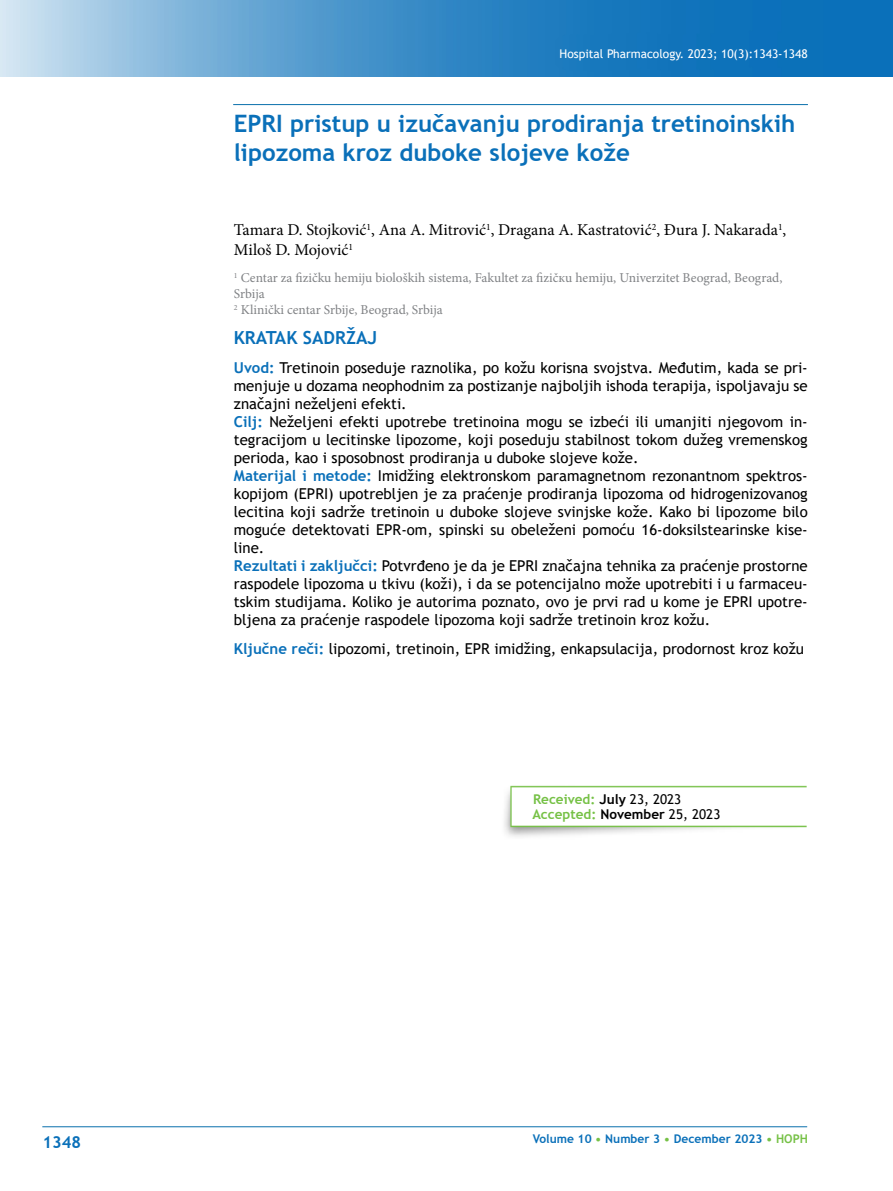
<style>
.page{position:relative;width:893px;height:1191px;background:#fff}
.page>*{position:absolute;margin:0;border:0;box-sizing:border-box;transform-origin:0 0}
.t1{font:700 24px/28.8px "Trebuchet MS";color:#0a70b9}
.t2{font:700 18px "Trebuchet MS";color:#0a70b9}
.t3{font:16.5px/19.8px "Minion Pro";letter-spacing:-.005em;color:#000}
.t4{font:700 16.5px "Trebuchet MS";color:#0a70b9}
.t5{font:15px/18px "Trebuchet MS";color:#000;text-align:justify}
.t6{font:13.5px/16.2px "Minion Pro";color:#808285}
.t7{font:700 13.5px "Trebuchet MS";color:#76c146}
.t8{font:12px "Trebuchet MS";color:#fff}
.t9{font:700 12px "Trebuchet MS";color:#0a70b9}
.s1{font-weight:700;color:#0a70b9}
.s2{color:#000}
.s3{font-weight:400;color:#000}
.s4{color:#76c146}
</style>
<div class="page">
<img style="left:0;top:0;width:893px;height:77px">
<hr style="left:42px;top:1126px;width:765px;height:1px;background:#0a70ac">
<hr style="left:233px;top:104px;width:575px;height:1px;background:#0a70ac">
<img style="left:504px;top:785px;width:303px;height:52px">
<p class="t8" style="left:560px;top:47px;width:250px">Hospital Pharmacology. 2023; 10(3):1343-1348</p>
<p class="t1" style="left:234px;top:109px;width:563px">EPRI pristup u izučavanju prodiranja tretinoinskih lipozoma kroz duboke slojeve kože</p>
<p class="t3" style="left:234px;top:220px;width:554px">Tamara D. Stojković<sup>1</sup>, Ana A. Mitrović<sup>1</sup>, Dragana A. Kastratović<sup>2</sup>, Đura J. Nakarada<sup>1</sup>,<br>Miloš D. Mojović<sup>1</sup></p>
<p class="t6" style="left:234px;top:270px;width:550px"><sup>1</sup> Centar za fizičku hemiju bioloških sistema, Fakultet za fizičкu hemiju, Univerzitet Beograd, Beograd,<br>Srbija</p>
<p class="t6" style="left:234px;top:302px;width:210px"><sup>2</sup> Klinički centar Srbije, Beograd, Srbija</p>
<p class="t2" style="left:234px;top:326px;width:145px">KRATAK SADRŽAJ</p>
<p class="t5" style="left:234px;top:358px;width:575px"><span class="s1">Uvod:</span> Tretinoin poseduje raznolika, po kožu korisna svojstva. Međutim, kada se pri&shy;menjuje u dozama neophodnim za postizanje najboljih ishoda terapija, ispoljavaju se značajni neželjeni efekti.</p>
<p class="t5" style="left:234px;top:412px;width:575px"><span class="s1">Cilj:</span> Neželjeni efekti upotrebe tretinoina mogu se izbeći ili umanjiti njegovom in&shy;tegracijom u lecitinske lipozome, koji poseduju stabilnost tokom dužeg vremenskog perioda, kao i sposobnost prodiranja u duboke slojeve kože.</p>
<p class="t5" style="left:234px;top:466px;width:575px"><span class="s1">Materijal i metode:</span> Imidžing elektronskom paramagnetnom rezonantnom spektros&shy;kopijom (EPRI) upotrebljen je za praćenje prodiranja lipozoma od hidrogenizovanog lecitina koji sadrže tretinoin u duboke slojeve svinjske kože. Kako bi lipozome bilo moguće detektovati EPR-om, spinski su obeleženi pomoću 16-doksilstearinske kise&shy;line.</p>
<p class="t5" style="left:234px;top:556px;width:575px"><span class="s1">Rezultati i zaključci:</span> Potvrđeno je da je EPRI značajna tehnika za praćenje prostorne raspodele lipozoma u tkivu (koži), i da se potencijalno može upotrebiti i u farmaceu&shy;tskim studijama. Koliko je autorima poznato, ovo je prvi rad u kome je EPRI upotre&shy;bljena za praćenje raspodele lipozoma koji sadrže tretinoin kroz kožu.</p>
<p class="t5" style="left:234px;top:639px;width:572px"><span class="s1">Ključne reči:</span> lipozomi, tretinoin, EPR imidžing, enkapsulacija, prodornost kroz kožu</p>
<p class="t7" style="left:533px;top:790px;width:150px">Received: <span class="s2">July</span> <span class="s3">23, 2023</span></p>
<p class="t7" style="left:532px;top:805px;width:189px">Accepted: <span class="s2">November</span> <span class="s3">25, 2023</span></p>
<p class="t4" style="left:43px;top:1131px;width:40px">1348</p>
<p class="t9" style="left:533px;top:1131px;width:277px">Volume 10 <span class="s4">•</span> Number 3 <span class="s4">•</span> December 2023 <span class="s4">• HOPH</span></p>
</div>
